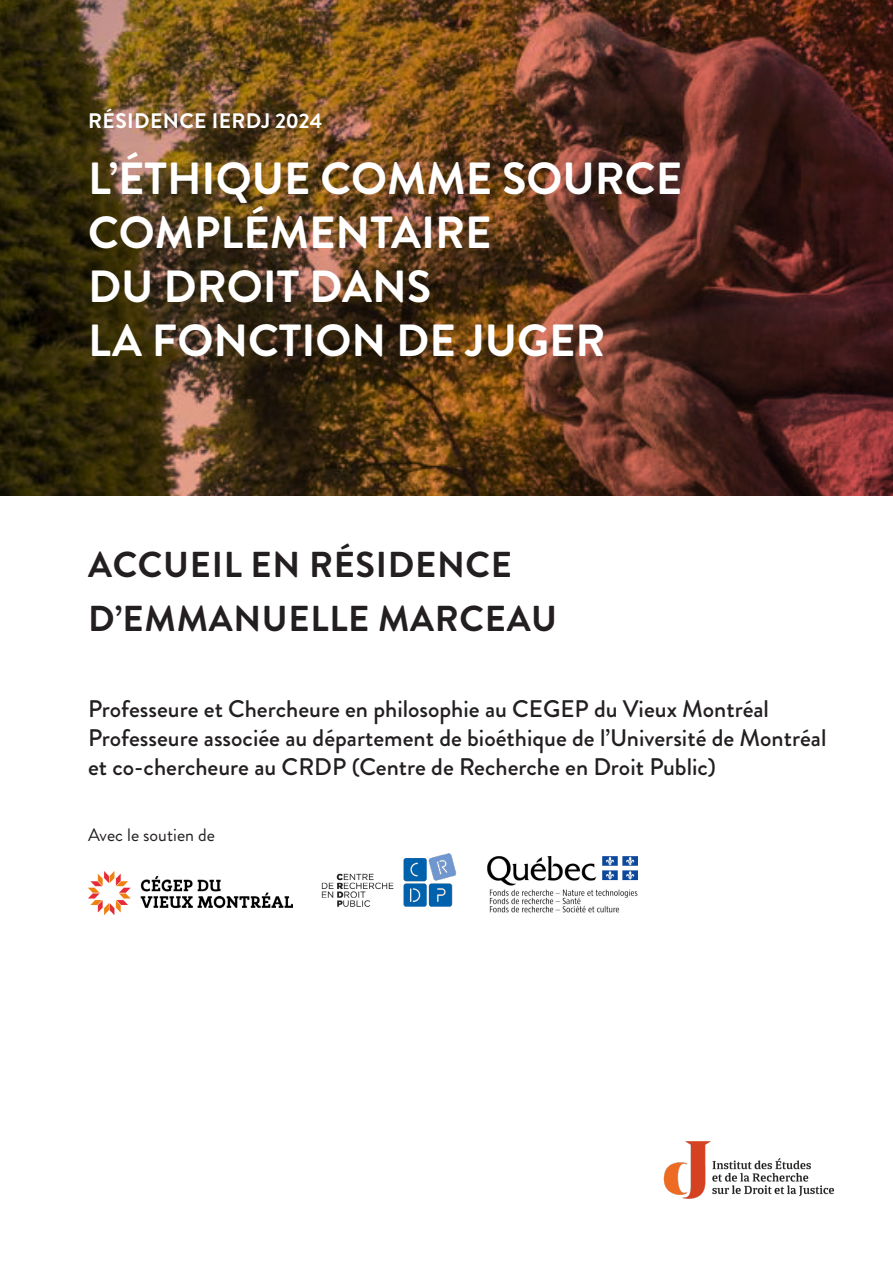
<style>
.page{position:relative;width:893px;height:1263px;background:#fff}
.page>*{position:absolute;margin:0;border:0;box-sizing:border-box;transform-origin:0 0}
.TC{font:700 45px/54px "Brandon Grotesque";color:#fff}
.t1{font:700 36px/54px "Brandon Grotesque";letter-spacing:.02em;color:#231f20}
.t2{font:500 24px/28.8px "Brandon Grotesque";color:#231f20}
.TC-2{font:700 21px "Brandon Grotesque";letter-spacing:.02em;color:#fff}
.évènement{font:18px "Brandon Grotesque";color:#231f20}
</style>
<div class="page">
<img style="left:0;top:0;width:893px;height:495px">
<img style="left:663px;top:1141px;width:171px;height:58px">
<img style="left:321px;top:853px;width:136px;height:54px">
<img style="left:488px;top:856px;width:149px;height:57px">
<img style="left:88px;top:872px;width:204px;height:42px">
<p class="TC-2" style="left:88px;top:106px;width:236px">RÉSIDENCE IERDJ 2024</p>
<p class="TC" style="left:88px;top:152px;width:596px">L’ÉTHIQUE COMME SOURCE<br>COMPLÉMENTAIRE<br>DU DROIT DANS<br>LA FONCTION DE JUGER</p>
<p class="t1" style="left:88px;top:538px;width:470px">ACCUEIL EN RÉSIDENCE<br>D’EMMANUELLE MARCEAU</p>
<p class="t2" style="left:88px;top:695px;width:682px">Professeure et Chercheure en philosophie au CEGEP du Vieux Montréal</p>
<p class="t2" style="left:88px;top:723px;width:740px">Professeure associée au département de bioéthique de l’Université de Montréal et co-chercheure au CRDP (Centre de Recherche en Droit Public)</p>
<p class="évènement" style="left:88px;top:822px;width:128px">Avec le soutien de</p>
</div>
